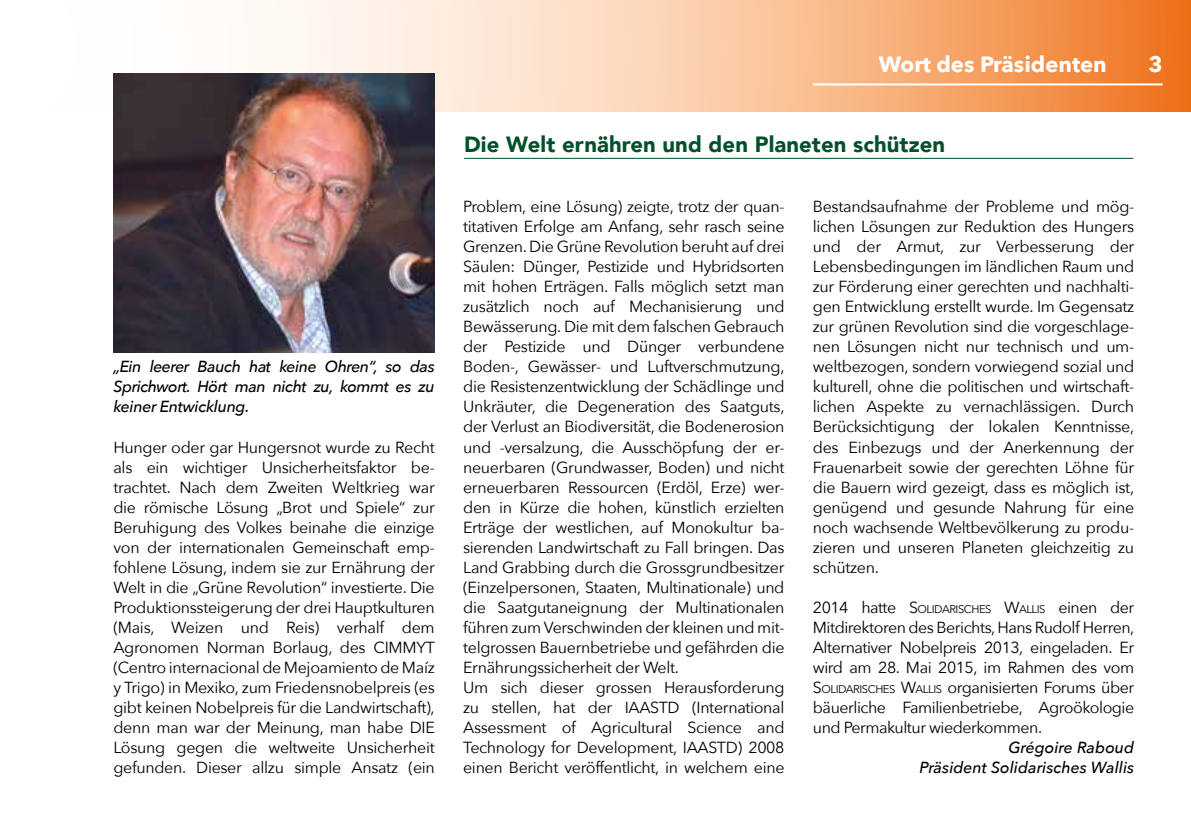
<style>
.page{position:relative;width:1191px;height:840px;background:#fff}
.page>*{position:absolute;margin:0;border:0;box-sizing:border-box;transform-origin:0 0}
.t1{font:900 22px "Avenir";letter-spacing:.005em;color:#00512a}
.t2{font:700 22px "Avenir Next";color:#fff}
.t3{font:16px/20px "Avenir Next";letter-spacing:-.02em;color:#000;text-align:justify}
.t4{font:italic 500 16px/20px "Avenir Next";letter-spacing:-.02em;color:#000;text-align:justify}
.t5{font:italic 500 16px/20px "Avenir Next";color:#000;text-align:right}
.s1{font-style:inherit}
.s2{font-size:11.2px}
</style>
<div class="page">
<svg style="left:113px;top:0;width:1078px;height:111px;background:#f9c6a1"></svg>
<hr style="left:813px;top:83px;width:349px;height:2px;background:#fff">
<hr style="left:464px;top:158px;width:669px;height:1px;background:#00512a">
<img style="left:114px;top:73px;width:321px;height:279px">
<p class="t4" style="left:113px;top:356px;width:323px">„Ein leerer Bauch hat keine Ohren“, so das Sprichwort. Hört man nicht zu, kommt es zu keiner Entwicklung.</p>
<p class="t3" style="left:113px;top:436px;width:323px">Hunger oder gar Hungersnot wurde zu Recht als ein wichtiger Unsicherheitsfaktor be&shy;trachtet. Nach dem Zweiten Weltkrieg war die römische Lösung „Brot und Spiele“ zur Beruhigung des Volkes beinahe die einzige von der internationalen Gemeinschaft emp&shy;fohlene Lösung, indem sie zur Ernährung der Welt in die „Grüne Revolution“ investierte. Die Produktionssteigerung der drei Hauptkulturen (Mais, Weizen und Reis) verhalf dem Agronomen Norman Borlaug, des CIMMYT (Centro internacional de Mejoamiento de Maíz y Trigo) in Mexiko, zum Friedensnobelpreis (es gibt keinen Nobelpreis für die Landwirtschaft), denn man war der Meinung, man habe DIE Lösung gegen die weltweite Unsicherheit gefunden. Dieser allzu simple Ansatz (ein</p>
<h1 class="t2" style="left:878px;top:51px;width:230px">Wort des Präsidenten</h1>
<h1 class="t2" style="left:1148px;top:51px;width:16px">3</h1>
<h1 class="t1" style="left:464px;top:125px;width:482px">Die Welt ernähren und den Planeten schützen</h1>
<p class="t3" style="left:463px;top:196px;width:323px;text-align:left">Problem, eine Lösung) zeigte, trotz der quan&shy;titativen Erfolge am Anfang, sehr rasch seine Grenzen. Die Grüne Revolution beruht auf drei Säulen: Dünger, Pestizide und Hybridsorten mit hohen Erträgen. Falls möglich setzt man zusätzlich noch auf Mechanisierung und Bewässerung. Die mit dem falschen Gebrauch der Pestizide und Dünger verbundene Boden-, Gewässer- und Luftverschmutzung, die Resistenzentwicklung der Schädlinge und Unkräuter, die Degeneration des Saatguts, der Verlust an Biodiversität, die Bodenerosion und -versalzung, die Ausschöpfung der er&shy;neuerbaren (Grundwasser, Boden) und nicht erneuerbaren Ressourcen (Erdöl, Erze) wer&shy;den in Kürze die hohen, künstlich erzielten Erträge der westlichen, auf Monokultur ba&shy;sierenden Landwirtschaft zu Fall bringen. Das Land Grabbing durch die Grossgrundbesitzer (Einzelpersonen, Staaten, Multinationale) und die Saatgutaneignung der Multinationalen führen zum Verschwinden der kleinen und mit&shy;telgrossen Bauernbetriebe und gefährden die Ernährungssicherheit der Welt.<br>Um sich dieser grossen Herausforderung zu stellen, hat der IAASTD (International Assessment of Agricultural Science and Technology for Development, IAASTD) 2008 einen Bericht veröffentlicht, in welchem eine</p>
<p class="t3" style="left:813px;top:196px;width:323px">Bestandsaufnahme der Probleme und mög&shy;lichen Lösungen zur Reduktion des Hungers und der Armut, zur Verbesserung der Lebensbedingungen im ländlichen Raum und zur Förderung einer gerechten und nachhalti&shy;gen Entwicklung erstellt wurde. Im Gegensatz zur grünen Revolution sind die vorgeschlage&shy;nen Lösungen nicht nur technisch und um&shy;weltbezogen, sondern vorwiegend sozial und kulturell, ohne die politischen und wirtschaft&shy;lichen Aspekte zu vernachlässigen. Durch Berücksichtigung der lokalen Kenntnisse, des Einbezugs und der Anerkennung der Frauenarbeit sowie der gerechten Löhne für die Bauern wird gezeigt, dass es möglich ist, genügend und gesunde Nahrung für eine noch wachsende Weltbevölkerung zu produ&shy;zieren und unseren Planeten gleichzeitig zu schützen.</p>
<p class="t3" style="left:813px;top:596px;width:323px">2014 hatte <span class="s1">S</span><span class="s2">OLIDARISCHES</span> <span class="s1">W</span><span class="s2">ALLIS</span> einen der Mitdirektoren des Berichts, Hans Rudolf Herren, Alternativer Nobelpreis 2013, eingeladen. Er wird am 28. Mai 2015, im Rahmen des vom <span class="s1">S</span><span class="s2">OLIDARISCHES</span> <span class="s1">W</span><span class="s2">ALLIS</span> organisierten Forums über bäuerliche Familienbetriebe, Agroökologie und Permakultur wiederkommen.</p>
<p class="t5" style="left:919px;top:736px;width:216px">Grégoire Raboud<br>Präsident Solidarisches Wallis</p>
</div>
